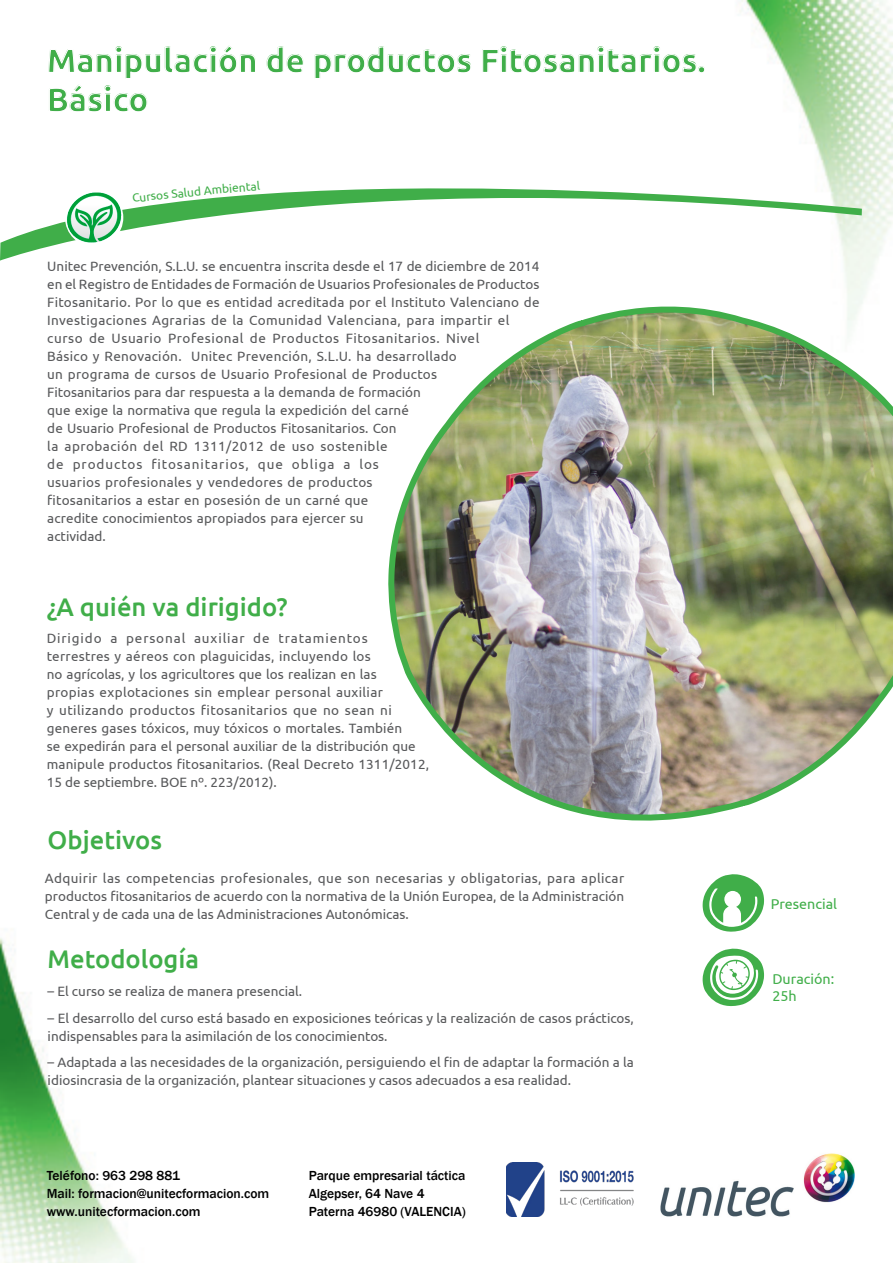
<style>
.page{position:relative;width:893px;height:1263px;background:#fff}
.page>*{position:absolute;margin:0;border:0;box-sizing:border-box;transform-origin:0 0}
.t1{font:700 33px "Ubuntu";color:#40ae49}
.t2{font:500 25.5px "Ubuntu";color:#40ae49}
.t3{font:14.25px "Ubuntu";color:#40ae49}
.Texto{font:13.5px/18px "Ubuntu";letter-spacing:.005em;color:#57585a}
.t4{font:500 13.5px/18px "Franklin Gothic";color:#000001}
.t5{font:12px "Ubuntu";color:#40ae49}
</style>
<div class="page">
<img style="left:0;top:0;width:893px;height:1263px">
<img style="left:389px;top:294px;width:504px;height:575px">
<svg style="left:0;top:145px;width:862px;height:116px"></svg>
<svg style="left:703px;top:947px;width:61px;height:65px"></svg>
<svg style="left:703px;top:872px;width:61px;height:65px"></svg>
<svg style="left:266px;top:46px;width:38px;height:28px"></svg>
<svg style="left:314px;top:46px;width:158px;height:33px"></svg>
<svg style="left:482px;top:46px;width:223px;height:28px"></svg>
<svg style="left:48px;top:45px;width:208px;height:68px"></svg>
<img style="left:660px;top:1147px;width:194px;height:72px">
<img style="left:506px;top:1162px;width:131px;height:54px">
<img style="left:65px;top:188px;width:58px;height:59px;border-radius:29px">
<svg style="left:132px;top:193px;width:8px;height:9px"></svg>
<p class="t1" style="left:47px;top:41px;width:660px">Manipulación de productos Fitosanitarios.</p>
<p class="t1" style="left:47px;top:80px;width:103px">Básico</p>
<p class="t5" style="left:139px;top:190px;width:63px;rotate:-6deg">ursos Salud</p>
<p class="t5" style="left:203px;top:183px;width:58px;rotate:-5deg">Ambiental</p>
<p class="Texto" style="left:47px;top:257px;width:494px">Unitec Prevención, S.L.U. se encuentra inscrita desde el 17 de diciembre de 2014 en el Registro de Entidades de Formación de Usuarios Profesionales de Productos Fitosanitario. Por lo que es entidad acreditada por el Instituto Valenciano de Investigaciones Agrarias de la Comunidad Valenciana, para impartir el curso de Usuario Profesional de Productos Fitosanitarios. Nivel<br>Básico y Renovación. Unitec Prevención, S.L.U. ha desarrollado<br>un programa de cursos de Usuario Profesional de Productos<br>Fitosanitarios para dar respuesta a la demanda de formación<br>que exige la normativa que regula la expedición del carné<br>de Usuario Profesional de Productos Fitosanitarios. Con<br>la aprobación del RD 1311/2012 de uso sostenible<br>de productos fitosanitarios, que obliga a los<br>usuarios profesionales y vendedores de productos<br>fitosanitarios a estar en posesión de un carné que<br>acredite conocimientos apropiados para ejercer su<br>actividad.</p>
<p class="t2" style="left:47px;top:591px;width:242px">¿A quién va dirigido?</p>
<p class="Texto" style="left:47px;top:629px;width:384px">Dirigido a personal auxiliar de tratamientos terrestres y aéreos con plaguicidas, incluyendo los<br>no agrícolas, y los agricultores que los realizan en las<br>propias explotaciones sin emplear personal auxiliar<br>y utilizando productos fitosanitarios que no sean ni generes gases tóxicos, muy tóxicos o mortales. También<br>se expedirán para el personal auxiliar de la distribución que manipule productos fitosanitarios. (Real Decreto 1311/2012, 15 de septiembre. BOE nº. 223/2012).</p>
<p class="t2" style="left:48px;top:824px;width:116px">Objetivos</p>
<p class="Texto" style="left:45px;top:869px;width:581px;text-align:justify">Adquirir las competencias profesionales, que son necesarias y obligatorias, para aplicar productos fitosanitarios de acuerdo con la normativa de la Unión Europea, de la Administración Central y de cada una de las Administraciones Autonómicas.</p>
<p class="t2" style="left:48px;top:943px;width:153px">Metodología</p>
<p class="Texto" style="left:48px;top:982px;width:256px">– El curso se realiza de manera presencial.</p>
<p class="Texto" style="left:48px;top:1008px;width:588px">– El desarrollo del curso está basado en exposiciones teóricas y la realización de casos prácticos, indispensables para la asimilación de los conocimientos.</p>
<p class="Texto" style="left:48px;top:1053px;width:588px">– Adaptada a las necesidades de la organización, persiguiendo el fin de adaptar la formación a la idiosincrasia de la organización, plantear situaciones y casos adecuados a esa realidad.</p>
<p class="t4" style="left:47px;top:1167px;width:135px">Teléfono: 963 298 881</p>
<p class="t4" style="left:47px;top:1185px;width:224px">Mail: formacion@unitecformacion.com</p>
<p class="t4" style="left:47px;top:1203px;width:155px">www.unitecformacion.com</p>
<p class="t4" style="left:309px;top:1166px;width:159px">Parque empresarial táctica<br>Algepser, 64 Nave 4<br>Paterna 46980 (VALENCIA)</p>
<p class="t3" style="left:771px;top:895px;width:68px">Presencial</p>
<p class="t3" style="left:772px;top:970px;width:63px">Duración:</p>
<p class="t3" style="left:772px;top:987px;width:26px">25h</p>
</div>
